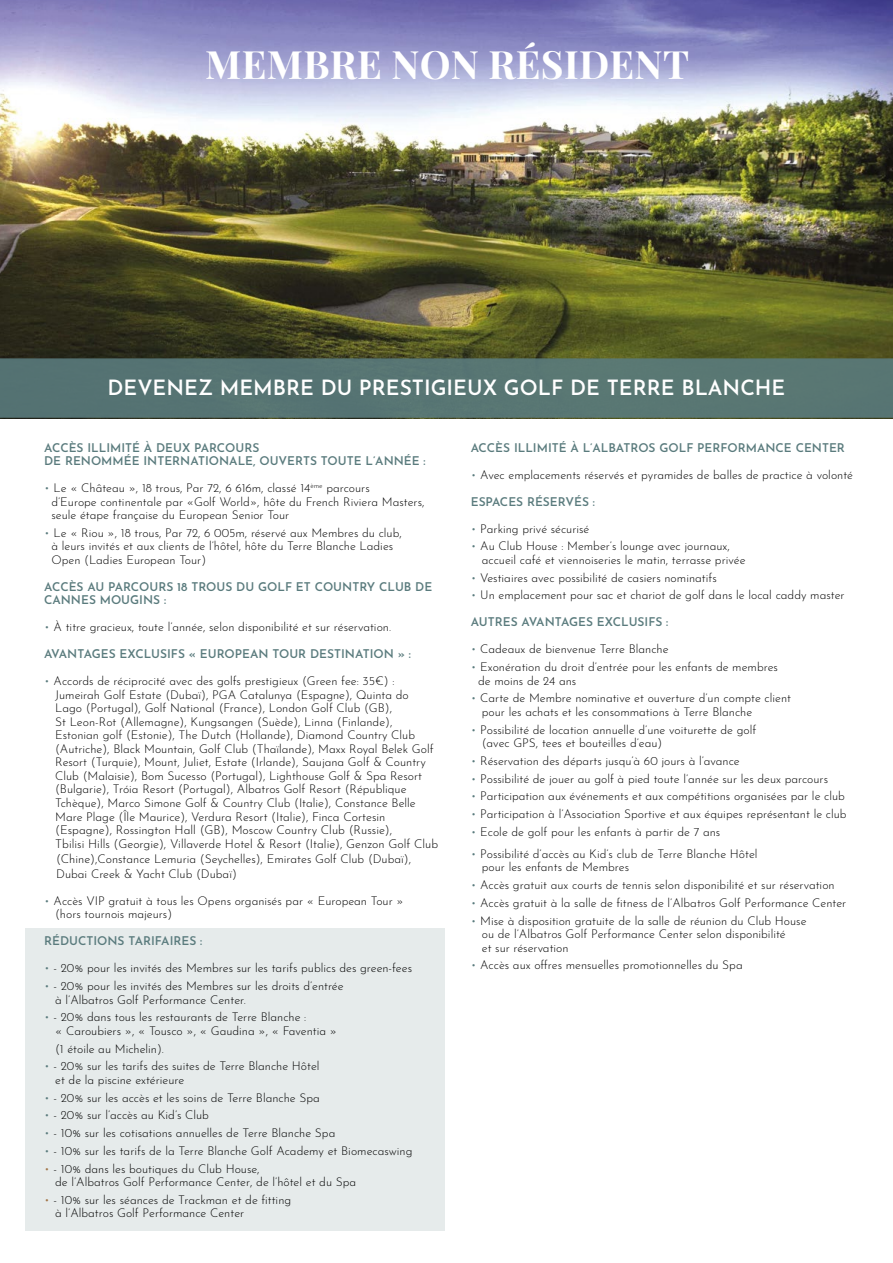
<style>
.page{position:relative;width:893px;height:1263px;background:#fff}
.page>*{position:absolute;margin:0;border:0;box-sizing:border-box;transform-origin:0 0}
.t1{font:700 39px "Playfair Display";letter-spacing:.01em;color:#fff}
.t2{font:600 21px "Josefin Sans";color:#fff}
.t3{font:300 12.15px/13.6px "Josefin Sans";color:#000}
.t4{font:300 12px/13.5px "Josefin Sans";color:#000}
.t5{font:600 12px/13.5px "Josefin Sans";color:#5a7b7d}
.s1{color:#5a7b7d}
.s2{font-size:12.15px}
.s3{color:#a27548}
</style>
<div class="page">
<img style="left:0;top:0;width:893px;height:358px">
<div style="left:0;top:358px;width:893px;height:60px;background:#577573"></div>
<div style="left:25px;top:929px;width:420px;height:302px;background:#e6ebeb"></div>
<h1 class="t1" style="left:205px;top:39px;width:485px">MEMBRE NON RÉSIDENT</h1>
<h2 class="t2" style="left:108px;top:370px;width:679px">DEVENEZ MEMBRE DU PRESTIGIEUX GOLF DE TERRE BLANCHE</h2>
<p class="t5" style="left:44px;top:439px;width:383px">ACCÈS ILLIMITÉ À DEUX PARCOURS<br>DE RENOMMÉE INTERNATIONALE, OUVERTS TOUTE L’ANNÉE :</p>
<p class="t4" style="left:51px;top:480px;width:374px;text-indent:-7px"><span class="s1">•</span> Le « Château », 18 trous, Par 72, 6 616m, classé 14<sup>ème</sup> parcours<br>d’Europe continentale par «Golf World», hôte du French Riviera Masters, seule étape française du European Senior Tour</p>
<p class="t4" style="left:51px;top:525px;width:352px;text-indent:-7px"><span class="s1">•</span> Le « Riou », 18 trous, Par 72, 6 005m, réservé aux Membres du club, à leurs invités et aux clients de l’hôtel, hôte du Terre Blanche Ladies<br>Open (Ladies European Tour)</p>
<p class="t5" style="left:44px;top:578px;width:390px">ACCÈS AU PARCOURS 18 TROUS DU GOLF ET COUNTRY CLUB DE<br>CANNES MOUGINS :</p>
<p class="t4" style="left:44px;top:619px;width:348px"><span class="s1">•</span> À titre gracieux, toute l’année, selon disponibilité et sur réservation.</p>
<p class="t5" style="left:44px;top:646px;width:368px">AVANTAGES EXCLUSIFS « EUROPEAN TOUR DESTINATION » :</p>
<p class="t4" style="left:55px;top:673px;width:380px;text-indent:-11px"><span class="s1">•</span> Accords de réciprocité avec des golfs prestigieux (Green fee: 35€) :<br>Jumeirah Golf Estate (Dubaï), PGA Catalunya (Espagne), Quinta do Lago (Portugal), Golf National (France), London Golf Club (GB),<br>St Leon-Rot (Allemagne), Kungsangen (Suède), Linna (Finlande), Estonian golf (Estonie), The Dutch (Hollande), Diamond Country Club (Autriche), Black Mountain, Golf Club (Thaïlande), Maxx Royal Belek Golf Resort (Turquie), Mount, Juliet, Estate (Irlande), Saujana Golf &amp; Country Club (Malaisie), Bom Sucesso (Portugal), Lighthouse Golf &amp; Spa Resort (Bulgarie), Tróia Resort (Portugal), Albatros Golf Resort (République Tchèque), Marco Simone Golf &amp; Country Club (Italie), Constance Belle Mare Plage (Île Maurice), Verdura Resort (Italie), <span class="s2">Finca Cortesin</span></p>
<p class="t3" style="left:55px;top:822px;width:384px">(Espagne), Rossington Hall (GB), Moscow Country Club (Russie),<br>Tbilisi Hills (Georgie), Villaverde Hotel &amp; Resort (Italie), Genzon Golf Club</p>
<p class="t4" style="left:56px;top:850px;width:357px;line-height:15px"><span class="s2">(Chine),</span>Constance Lemuria (Seychelles), Emirates Golf Club (Dubaï),<br>Dubai Creek &amp; Yacht Club (Dubaï)</p>
<p class="t4" style="left:55px;top:893px;width:350px;text-indent:-11px"><span class="s1">•</span> Accès VIP gratuit à tous les Opens organisés par « European Tour » (hors tournois majeurs)</p>
<p class="t5" style="left:44px;top:933px;width:160px">RÉDUCTIONS TARIFAIRES :</p>
<p class="t4" style="left:44px;top:960px;width:369px"><span class="s1">•</span> - 20% pour les invités des Membres sur les tarifs publics des green-fees</p>
<p class="t4" style="left:55px;top:978px;width:290px;text-indent:-11px"><span class="s1">•</span> - 20% pour les invités des Membres sur les droits d’entrée à l’Albatros Golf Performance Center.</p>
<p class="t4" style="left:55px;top:1009px;width:283px;text-indent:-11px"><span class="s1">•</span> - 20% dans tous les restaurants de Terre Blanche :<br>« Caroubiers », « Tousco », « Gaudina », « Faventia »</p>
<p class="t4" style="left:55px;top:1040px;width:110px">(1 étoile au Michelin).</p>
<p class="t4" style="left:55px;top:1058px;width:266px;text-indent:-11px"><span class="s1">•</span> - 20% sur les tarifs des suites de Terre Blanche Hôtel et de la piscine extérieure</p>
<p class="t4" style="left:44px;top:1089px;width:277px"><span class="s1">•</span> - 20% sur les accès et les soins de Terre Blanche Spa</p>
<p class="t4" style="left:44px;top:1107px;width:166px"><span class="s1">•</span> - 20% sur l’accès au Kid’s Club</p>
<p class="t4" style="left:44px;top:1125px;width:293px"><span class="s1">•</span> - 10% sur les cotisations annuelles de Terre Blanche Spa</p>
<p class="t4" style="left:44px;top:1143px;width:370px"><span class="s1">•</span> - 10% sur les tarifs de la Terre Blanche Golf Academy et Biomecaswing</p>
<p class="t4" style="left:55px;top:1160px;width:303px;text-indent:-11px"><span class="s3">•</span> - 10% dans les boutiques du Club House,<br>de l’Albatros Golf Performance Center, de l’hôtel et du Spa</p>
<p class="t4" style="left:55px;top:1192px;width:238px;text-indent:-11px"><span class="s3">•</span> - 10% sur les séances de Trackman et de fitting à l’Albatros Golf Performance Center</p>
<p class="t5" style="left:471px;top:439px;width:376px">ACCÈS ILLIMITÉ À L’ALBATROS GOLF PERFORMANCE CENTER</p>
<p class="t4" style="left:471px;top:467px;width:384px"><span class="s1">•</span> Avec emplacements réservés et pyramides de balles de practice à volonté</p>
<p class="t5" style="left:471px;top:493px;width:126px">ESPACES RÉSERVÉS :</p>
<p class="t4" style="left:471px;top:521px;width:120px"><span class="s1">•</span> Parking privé sécurisé</p>
<p class="t4" style="left:482px;top:538px;width:265px;text-indent:-11px"><span class="s1">•</span> Au Club House : Member’s lounge avec journaux, accueil café et viennoiseries le matin, terrasse privée</p>
<p class="t4" style="left:471px;top:569px;width:247px"><span class="s1">•</span> Vestiaires avec possibilité de casiers nominatifs</p>
<p class="t4" style="left:471px;top:587px;width:375px"><span class="s1">•</span> Un emplacement pour sac et chariot de golf dans le local caddy master</p>
<p class="t5" style="left:471px;top:614px;width:199px">AUTRES AVANTAGES EXCLUSIFS :</p>
<p class="t4" style="left:471px;top:641px;width:199px"><span class="s1">•</span> Cadeaux de bienvenue Terre Blanche</p>
<p class="t4" style="left:478px;top:659px;width:301px;text-indent:-7px"><span class="s1">•</span> Exonération du droit d’entrée pour les enfants de membres de moins de 24 ans</p>
<p class="t4" style="left:482px;top:690px;width:311px;text-indent:-11px"><span class="s1">•</span> Carte de Membre nominative et ouverture d’un compte client pour les achats et les consommations à Terre Blanche</p>
<p class="t4" style="left:482px;top:721px;width:276px;text-indent:-11px"><span class="s1">•</span> Possibilité de location annuelle d’une voiturette de golf (avec GPS, tees et bouteilles d’eau)</p>
<p class="t4" style="left:471px;top:753px;width:270px"><span class="s1">•</span> Réservation des départs jusqu’à 60 jours à l’avance</p>
<p class="t4" style="left:471px;top:770px;width:359px"><span class="s1">•</span> Possibilité de jouer au golf à pied toute l’année sur les deux parcours</p>
<p class="t4" style="left:471px;top:788px;width:376px"><span class="s1">•</span> Participation aux événements et aux compétitions organisées par le club</p>
<p class="t4" style="left:471px;top:806px;width:377px"><span class="s1">•</span> Participation à l’Association Sportive et aux équipes représentant le club</p>
<p class="t4" style="left:471px;top:824px;width:251px"><span class="s1">•</span> Ecole de golf pour les enfants à partir de 7 ans</p>
<p class="t4" style="left:482px;top:846px;width:277px;text-indent:-11px"><span class="s1">•</span> Possibilité d’accès au Kid’s club de Terre Blanche Hôtel pour les enfants de Membres</p>
<p class="t4" style="left:471px;top:877px;width:365px"><span class="s1">•</span> Accès gratuit aux courts de tennis selon disponibilité et sur réservation</p>
<p class="t4" style="left:471px;top:895px;width:377px"><span class="s1">•</span> Accès gratuit à la salle de fitness de l’Albatros Golf Performance Center</p>
<p class="t4" style="left:482px;top:912px;width:326px;text-indent:-11px"><span class="s1">•</span> Mise à disposition gratuite de la salle de réunion du Club House ou de l’Albatros Golf Performance Center selon disponibilité<br>et sur réservation</p>
<p class="t4" style="left:471px;top:957px;width:273px"><span class="s1">•</span> Accès aux offres mensuelles promotionnelles du Spa</p>
</div>
